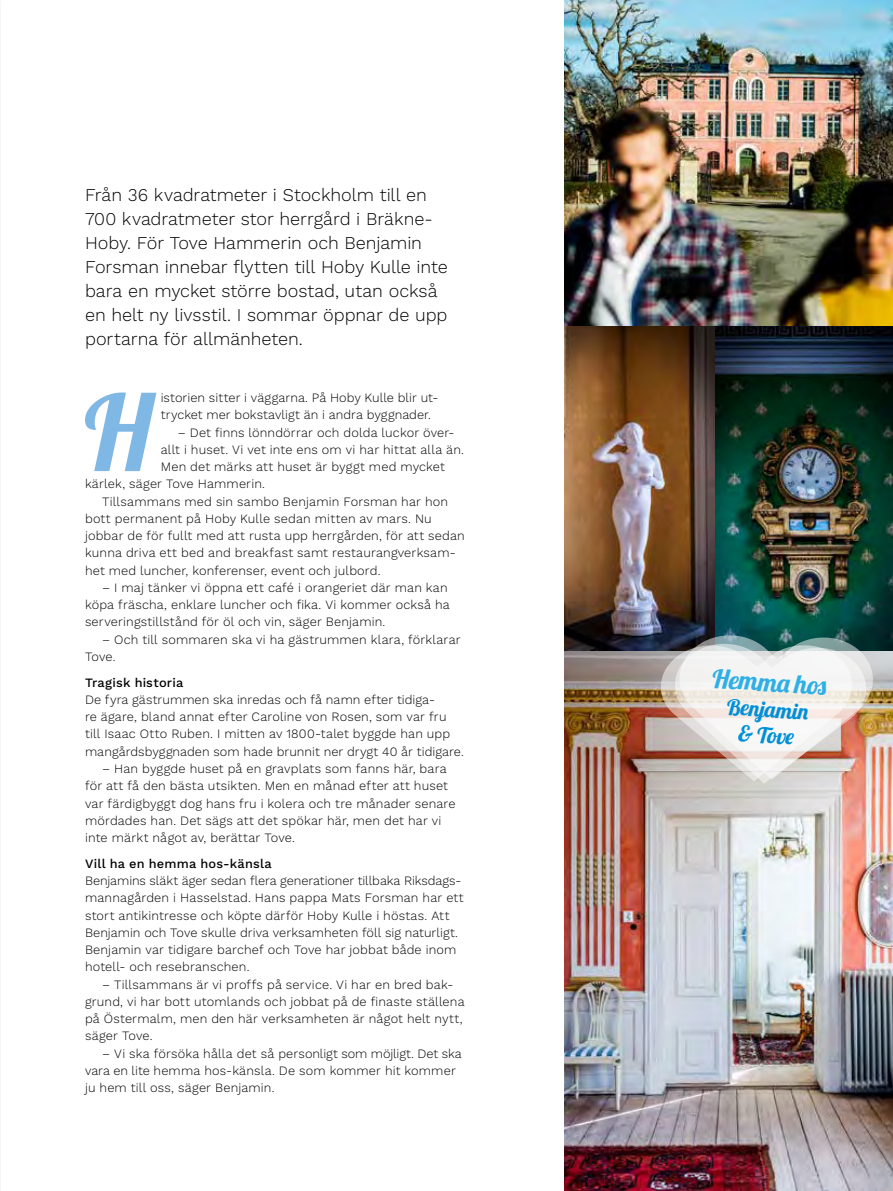
<style>
.page{position:relative;width:893px;height:1191px;background:#fff}
.page>*{position:absolute;margin:0;border:0;box-sizing:border-box;transform-origin:0 0}
.t1{font:104.7px "Lobster";color:#80b8e5}
.t2{font:25.95px "Lobster";color:#2eafe5}
.t3{font:22.05px/26.1px "Lobster";color:#0090d7;text-align:center}
.t4{font:300 18px/24px "Work Sans";letter-spacing:-.005em;color:#000}
.t5{font:300 12.75px/17.2px "Work Sans";letter-spacing:.01em;color:#000}
.t6{font:500 12.75px "Work Sans";letter-spacing:.015em;color:#000}
</style>
<div class="page">
<img style="left:0;top:0;width:1px;height:1191px">
<img style="left:564px;top:650px;width:329px;height:541px">
<img style="left:714px;top:325px;width:179px;height:326px">
<img style="left:564px;top:325px;width:150px;height:325px">
<img style="left:564px;top:0;width:329px;height:325px">
<img style="left:657px;top:631px;width:221px;height:152px">
<p class="t4" style="left:85px;top:183px;width:364px">Från 36 kvadratmeter i Stockholm till en 700 kvadratmeter stor herrgård i Bräkne-Hoby. För Tove Hammerin och Benjamin Forsman innebar flytten till Hoby Kulle inte bara en mycket större bostad, utan också en helt ny livsstil. I sommar öppnar de upp portarna för allmänheten.</p>
<h1 class="t1" style="left:84px;top:366px;width:71px">H</h1>
<p class="t5" style="left:161px;top:390px;width:279px">istorien sitter i väggarna. På Hoby Kulle blir ut&shy;trycket mer bokstavligt än i andra byggnader.</p>
<p class="t5" style="left:178px;top:424px;width:278px">– Det finns lönndörrar och dolda luckor över-</p>
<p class="t5" style="left:161px;top:441px;width:305px">allt i huset. Vi vet inte ens om vi har hittat alla än.</p>
<p class="t5" style="left:161px;top:459px;width:286px">Men det märks att huset är byggt med mycket</p>
<p class="t5" style="left:85px;top:476px;width:181px">kärlek, säger Tove Hammerin.</p>
<p class="t5" style="left:102px;top:493px;width:348px">Tillsammans med sin sambo Benjamin Forsman har hon</p>
<p class="t5" style="left:85px;top:510px;width:348px">bott permanent på Hoby Kulle sedan mitten av mars. Nu</p>
<p class="t5" style="left:85px;top:528px;width:381px">jobbar de för fullt med att rusta upp herrgården, för att sedan</p>
<p class="t5" style="left:85px;top:545px;width:372px">kunna driva ett bed and breakfast samt restaurangverksam-</p>
<p class="t5" style="left:85px;top:562px;width:297px">het med luncher, konferenser, event och julbord.</p>
<p class="t5" style="left:85px;top:579px;width:366px;text-indent:17px">– I maj tänker vi öppna ett café i orangeriet där man kan köpa fräscha, enklare luncher och fika. Vi kommer också ha serveringstillstånd för öl och vin, säger Benjamin.</p>
<p class="t5" style="left:85px;top:631px;width:377px;text-indent:17px">– Och till sommaren ska vi ha gästrummen klara, förklarar<br>Tove.</p>
<p class="t6" style="left:85px;top:675px;width:100px">Tragisk historia</p>
<p class="t5" style="left:85px;top:691px;width:380px">De fyra gästrummen ska inredas och få namn efter tidiga-<br>re ägare, bland annat efter Caroline von Rosen, som var fru till Isaac Otto Ruben. I mitten av 1800-talet byggde han upp mangårdsbyggnaden som hade brunnit ner drygt 40 år tidigare.</p>
<p class="t5" style="left:85px;top:760px;width:372px;text-indent:17px">– Han byggde huset på en gravplats som fanns här, bara för att få den bästa utsikten. Men en månad efter att huset var färdigbyggt dog hans fru i kolera och tre månader senare mördades han. Det sägs att det spökar här, men det har vi inte märkt något av, berättar Tove.</p>
<p class="t6" style="left:85px;top:856px;width:188px">Vill ha en hemma hos-känsla</p>
<p class="t5" style="left:85px;top:872px;width:380px">Benjamins släkt äger sedan flera generationer tillbaka Riksdags&shy;mannagården i Hasselstad. Hans pappa Mats Forsman har ett stort antikintresse och köpte därför Hoby Kulle i höstas. Att Benjamin och Tove skulle driva verksamheten föll sig naturligt.<br>Benjamin var tidigare barchef och Tove har jobbat både inom hotell- och resebranschen.</p>
<p class="t5" style="left:85px;top:976px;width:381px;text-indent:17px">– Tillsammans är vi proffs på service. Vi har en bred bak&shy;grund, vi har bott utomlands och jobbat på de finaste ställena på Östermalm, men den här verksamheten är något helt nytt, säger Tove.</p>
<p class="t5" style="left:85px;top:1045px;width:378px;text-indent:17px">– Vi ska försöka hålla det så personligt som möjligt. Det ska vara en lite hemma hos-känsla. De som kommer hit kommer ju hem till oss, säger Benjamin.</p>
<h2 class="t2" style="left:713px;top:662px;width:108px;rotate:3deg">Hemma hos</h2>
<h3 class="t3" style="left:728px;top:693px;width:84px;rotate:3deg">Benjamin &amp; Tove</h3>
</div>
